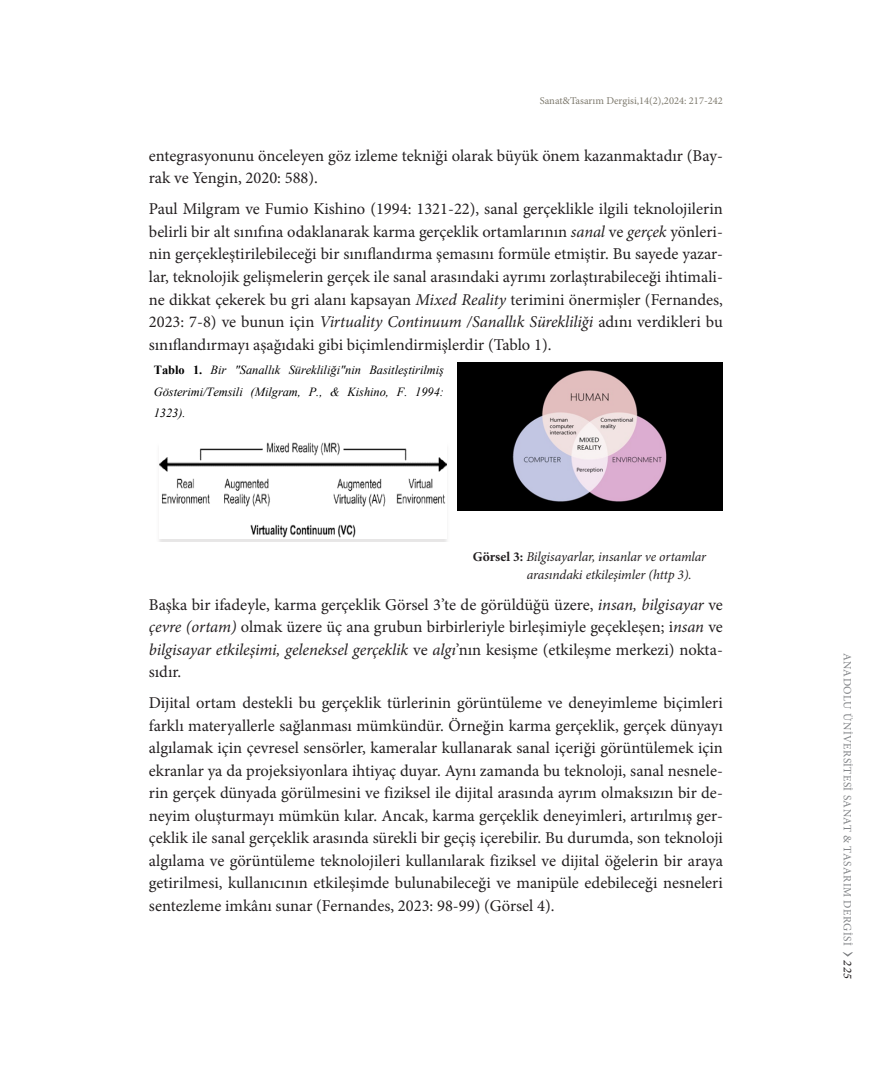
<style>
.page{position:relative;width:893px;height:1085px;background:#fff}
.page>*{position:absolute;margin:0;border:0;box-sizing:border-box;transform-origin:0 0}
.metin{font:16.5px/22.5px "Minion Pro";color:#231f20;text-align:justify}
.metin-2{font:italic 13.5px/18px "Minion Pro";letter-spacing:-.01em;color:#231f20}
.t1{font:italic 12.45px/21.3px "Times New Roman";letter-spacing:-.005em;color:#000;text-align:justify}
.t2{font:11.25px "Minion Pro";letter-spacing:.04em;color:#808285}
.t3{font:10.5px "Minion Pro";color:#7d796d}
.s1{font-style:italic}
.s2{font-weight:700;font-style:normal}
.s3{font-weight:500;font-style:italic;font-size:12px;color:#231f20}
</style>
<div class="page">
<svg style="left:842px;top:952px;width:11px;height:4px"></svg>
<img style="left:457px;top:363px;width:266px;height:147px">
<img style="left:159px;top:462px;width:288px;height:79px">
<img style="left:159px;top:442px;width:287px;height:96px">
<p class="t3" style="left:540px;top:94px;width:185px">Sanat&amp;Tasarım Dergisi,14(2),2024: 217-242</p>
<p class="metin" style="left:149px;top:144px;width:576px">entegrasyonunu önceleyen göz izleme tekniği olarak büyük önem kazanmaktadır (Bay&shy;rak ve Yengin, 2020: 588).</p>
<p class="metin" style="left:149px;top:198px;width:576px">Paul Milgram ve Fumio Kishino (1994: 1321-22), sanal gerçeklikle ilgili teknolojilerin belirli bir alt sınıfına odaklanarak karma gerçeklik ortamlarının <span class="s1">sanal</span> ve <span class="s1">gerçek</span> yönleri&shy;nin gerçekleştirilebileceği bir sınıflandırma şemasını formüle etmiştir. Bu sayede yazar&shy;lar, teknolojik gelişmelerin gerçek ile sanal arasındaki ayrımı zorlaştırabileceği ihtimali&shy;ne dikkat çekerek bu gri alanı kapsayan <span class="s1">Mixed Reality</span> terimini önermişler (Fernandes, 2023: 7-8) ve bunun için <span class="s1">Virtuality Continuum /Sanallık Sürekliliği</span> adını verdikleri bu sınıflandırmayı aşağıdaki gibi biçimlendirmişlerdir (Tablo 1).</p>
<p class="t1" style="left:154px;top:359px;width:292px"><span class="s2">Tablo 1.</span> Bir "Sanallık Sürekliliği"nin Basitleştirilmiş Gösterimi/Temsili (Milgram, P., &amp; Kishino, F. 1994:<br>1323).</p>
<p class="metin-2" style="left:527px;top:547px;width:181px;text-indent:-54px"><span class="s2">Görsel 3:</span> Bilgisayarlar, insanlar ve ortamlar arasındaki etkileşimler (http 3).</p>
<p class="metin" style="left:149px;top:593px;width:576px">Başka bir ifadeyle, karma gerçeklik Görsel 3’te de görüldüğü üzere, <span class="s1">insan, bilgisayar</span> ve <span class="s1">çevre (ortam)</span> olmak üzere üç ana grubun birbirleriyle birleşimiyle geçekleşen; i<span class="s1">nsan</span> ve <span class="s1">bilgisayar etkileşimi, geleneksel gerçeklik</span> ve <span class="s1">algı</span>’nın kesişme (etkileşme merkezi) nokta&shy;sıdır.</p>
<p class="metin" style="left:149px;top:691px;width:576px">Dijital ortam destekli bu gerçeklik türlerinin görüntüleme ve deneyimleme biçimleri farklı materyallerle sağlanması mümkündür. Örneğin karma gerçeklik, gerçek dünyayı algılamak için çevresel sensörler, kameralar kullanarak sanal içeriği görüntülemek için ekranlar ya da projeksiyonlara ihtiyaç duyar. Aynı zamanda bu teknoloji, sanal nesnele&shy;rin gerçek dünyada görülmesini ve fiziksel ile dijital arasında ayrım olmaksızın bir de&shy;neyim oluşturmayı mümkün kılar. Ancak, karma gerçeklik deneyimleri, artırılmış ger&shy;çeklik ile sanal gerçeklik arasında sürekli bir geçiş içerebilir. Bu durumda, son teknoloji algılama ve görüntüleme teknolojileri kullanılarak fiziksel ve dijital öğelerin bir araya getirilmesi, kullanıcının etkileşimde bulunabileceği ve manipüle edebileceği nesneleri sentezleme imkânı sunar (Fernandes, 2023: 98-99) (Görsel 4).</p>
<p class="t1" style="left:458px;top:594px;width:158px">arasındaki etkileşimler (http 3).</p>
<p class="t2" style="left:855px;top:652px;width:327px;rotate:90deg">ANADOLU ÜNİVERSİTESİ SANAT &amp; TASARIM DERGİSİ <span class="s3">225</span></p>
</div>
